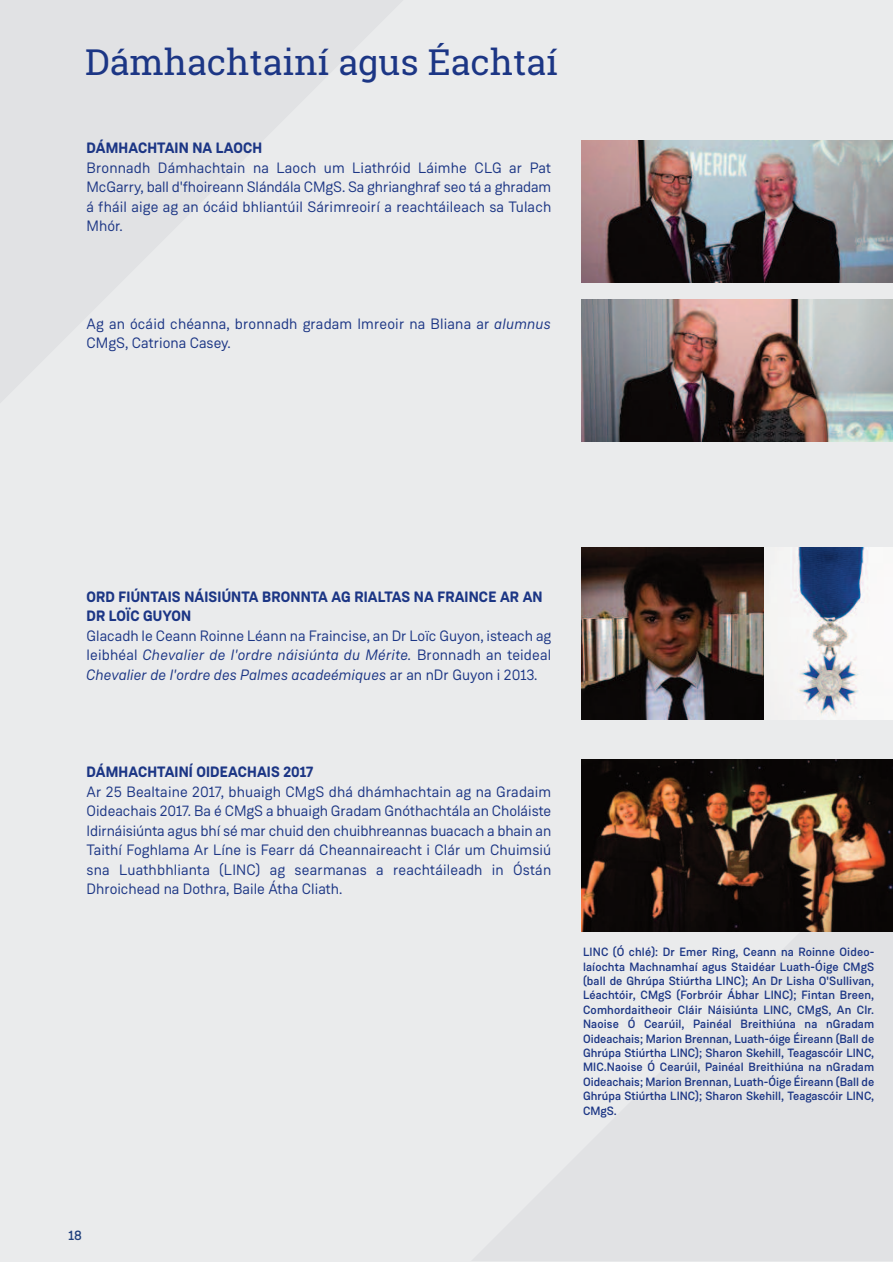
<style>
.page{position:relative;width:893px;height:1263px;background:#fff}
.page>*{position:absolute;margin:0;border:0;box-sizing:border-box;transform-origin:0 0}
.t1{font:36px "Roboto Slab";color:#1c3685}
.t2{font:15px/19.5px "Weissenhof Grotesk";color:#1c3685;text-align:justify}
.t3{font:700 15px/19.5px "Weissenhof Grotesk";letter-spacing:.01em;color:#1c3685}
.t4{font:500 13.5px "Weissenhof Grotesk";color:#1f3f7c}
.t5{font:500 12px/14.4px "Weissenhof Grotesk";color:#1c3685;text-align:justify}
.s1{font-style:italic}
</style>
<div class="page">
<div style="left:0;top:0;width:893px;height:1261px;background:#eaebec"></div>
<img style="left:582px;top:140px;width:311px;height:142px">
<img style="left:582px;top:300px;width:311px;height:142px">
<img style="left:582px;top:759px;width:311px;height:172px">
<img style="left:582px;top:547px;width:311px;height:172px">
<h1 class="t1" style="left:85px;top:41px;width:474px">Dámhachtainí agus Éachtaí</h1>
<p class="t3" style="left:87px;top:140px;width:177px">DÁMHACHTAIN NA LAOCH</p>
<p class="t2" style="left:87px;top:159px;width:466px">Bronnadh Dámhachtain na Laoch um Liathróid Láimhe CLG ar Pat McGarry, ball d'fhoireann Slándála CMgS. Sa ghrianghraf seo tá a ghradam á fháil aige ag an ócáid bhliantúil Sárimreoirí a reachtáileach sa Tulach Mhór.</p>
<p class="t2" style="left:87px;top:315px;width:466px">Ag an ócáid chéanna, bronnadh gradam Imreoir na Bliana ar <span class="s1">alumnus<br></span>CMgS, Catriona Casey.</p>
<p class="t3" style="left:87px;top:588px;width:458px">ORD FIÚNTAIS NÁISIÚNTA BRONNTA AG RIALTAS NA FRAINCE AR AN<br>DR LOÏC GUYON</p>
<p class="t2" style="left:87px;top:627px;width:466px">Glacadh le Ceann Roinne Léann na Fraincise, an Dr Loïc Guyon, isteach ag leibhéal <span class="s1">Chevalier de l'ordre náisiúnta du Mérite.</span> Bronnadh an teideal <span class="s1">Chevalier de l'ordre des Palmes acadeémiques</span> ar an nDr Guyon i 2013.</p>
<p class="t3" style="left:87px;top:764px;width:228px">DÁMHACHTAINÍ OIDEACHAIS 2017</p>
<p class="t2" style="left:87px;top:783px;width:466px">Ar 25 Bealtaine 2017, bhuaigh CMgS dhá dhámhachtain ag na Gradaim Oideachais 2017. Ba é CMgS a bhuaigh Gradam Gnóthachtála an Choláiste Idirnáisiúnta agus bhí sé mar chuid den chuibhreannas buacach a bhain an Taithí Foghlama Ar Líne is Fearr dá Cheannaireacht i Clár um Chuimsiú sna Luathbhlianta (LINC) ag searmanas a reachtáileadh in Óstán Dhroichead na Dothra, Baile Átha Cliath.</p>
<p class="t5" style="left:583px;top:946px;width:293px">LINC (Ó chlé): Dr Emer Ring, Ceann na Roinne Oideo&shy;laíochta Machnamhaí agus Staidéar Luath-Óige CMgS (ball de Ghrúpa Stiúrtha LINC); An Dr Lisha O'Sullivan, Léachtóir, CMgS (Forbróir Ábhar LINC); Fintan Breen, Comhordaitheoir Cláir Náisiúnta LINC, CMgS, An Clr.<br>Naoise Ó Cearúil, Painéal Breithiúna na nGradam Oideachais; Marion Brennan, Luath-óige Éireann (Ball de Ghrúpa Stiúrtha LINC); Sharon Skehill, Teagascóir LINC, MIC.Naoise Ó Cearúil, Painéal Breithiúna na nGradam Oideachais; Marion Brennan, Luath-Óige Éireann (Ball de Ghrúpa Stiúrtha LINC); Sharon Skehill, Teagascóir LINC, CMgS.</p>
<p class="t4" style="left:69px;top:1230px;width:15px">18</p>
</div>
